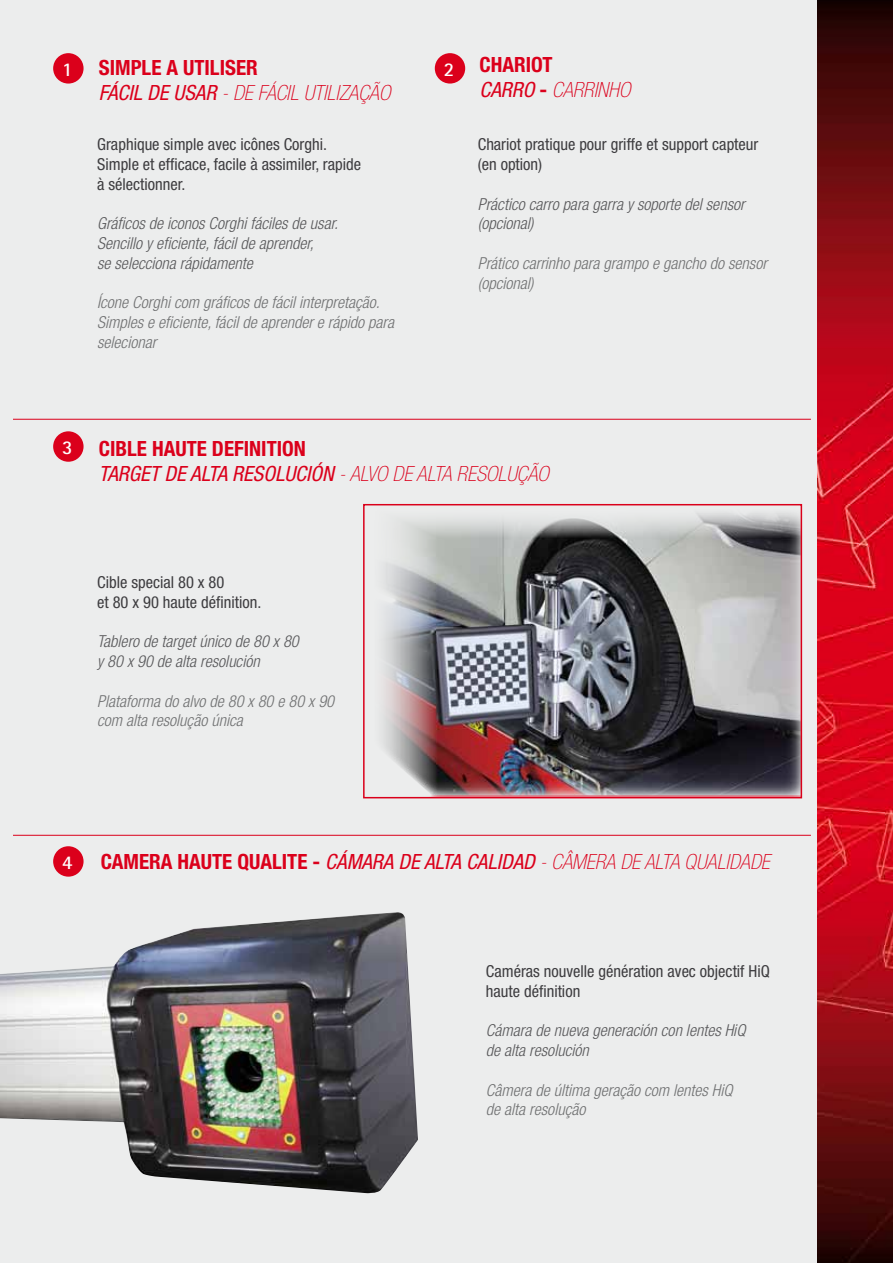
<style>
.page{position:relative;width:893px;height:1263px;background:#fff}
.page>*{position:absolute;margin:0;border:0;box-sizing:border-box;transform-origin:0 0}
.t1{font:italic 100 condensed 21px/25.2px "Helvetica Neue LT Std";color:#db001b}
.t2{font:italic condensed 21px/25.2px "Helvetica Neue LT Std";color:#db001b}
.t3{font:700 condensed 21px/25.2px "Helvetica Neue LT Std";color:#db001b}
.t4{font:700 19.5px "Rotis Sans Serif Std";color:#fff}
.t5{font:italic 300 condensed 16.5px/19.8px "Helvetica Neue LT Std";color:#707172}
.t6{font:italic 300 condensed 16.5px/19.8px "Helvetica Neue LT Std";color:#58585a}
.t7{font:condensed 16.5px/19.8px "Helvetica Neue LT Std";color:#3e3d40}
.s1{font-weight:700;font-style:normal}
.s2{font-weight:400}
.s3{font-weight:400;font-style:italic}
.s4{font-weight:100;font-style:italic}
.s5{font-weight:100}
</style>
<div class="page">
<div style="left:0;top:0;width:823px;height:1263px;background:#eceded"></div>
<hr style="left:0;top:419px;width:811px;height:1px;background:#db001b">
<hr style="left:0;top:835px;width:811px;height:1px;background:#db001b">
<div style="left:0;top:0;width:13px;height:1263px;background:#eceded"></div>
<img style="left:818px;top:0;width:75px;height:1263px">
<div style="left:53px;top:431px;width:31px;height:31px;background:#db001b;border-radius:50%"></div>
<div style="left:53px;top:846px;width:31px;height:31px;background:#db001b;border-radius:50%"></div>
<div style="left:53px;top:53px;width:31px;height:31px;background:#db001b;border-radius:50%"></div>
<img style="left:0;top:912px;width:418px;height:282px">
<img style="left:382px;top:513px;width:417px;height:282px">
<div style="left:363px;top:504px;width:439px;height:294px;border:2px solid #da001a"></div>
<div style="left:435px;top:53px;width:30px;height:31px;background:#db001b;border-radius:50%"></div>
<p class="t1" style="left:99px;top:55px;width:293px"><span class="s1">SIMPLE A UTILISER<br></span><span class="s2">FÁCIL DE USAR</span> - DE FÁCIL UTILIZAÇÃO</p>
<p class="t4" style="left:62px;top:57px;width:12px">1</p>
<p class="t4" style="left:444px;top:57px;width:12px">2</p>
<p class="t7" style="left:97px;top:134px;width:265px">Graphique simple avec icônes Corghi.<br>Simple et efficace, facile à assimiler, rapide à sélectionner.</p>
<p class="t6" style="left:97px;top:214px;width:242px">Gráficos de iconos Corghi fáciles de usar.<br>Sencillo y eficiente, fácil de aprender,<br>se selecciona rápidamente</p>
<p class="t5" style="left:97px;top:293px;width:299px">Ícone Corghi com gráficos de fácil interpretação.<br>Simples e eficiente, fácil de aprender e rápido para selecionar</p>
<p class="t3" style="left:479px;top:52px;width:152px">CHARIOT<br><span class="s3">CARRO</span> - <span class="s4">CARRINHO</span></p>
<p class="t7" style="left:478px;top:134px;width:282px">Chariot pratique pour griffe et support capteur (en option)</p>
<p class="t6" style="left:478px;top:194px;width:268px">Práctico carro para garra y soporte del sensor (opcional)</p>
<p class="t5" style="left:478px;top:254px;width:291px">Prático carrinho para grampo e gancho do sensor (opcional)</p>
<p class="t4" style="left:62px;top:435px;width:12px">3</p>
<p class="t2" style="left:99px;top:437px;width:451px"><span class="s1">CIBLE HAUTE DEFINITION<br></span>TARGET DE ALTA RESOLUCIÓN <span class="s5">- ALVO DE ALTA RESOLUÇÃO</span></p>
<p class="t7" style="left:97px;top:572px;width:166px">Cible special 80 x 80<br>et 80 x 90 haute définition.</p>
<p class="t6" style="left:97px;top:632px;width:203px">Tablero de target único de 80 x 80 y 80 x 90 de alta resolución</p>
<p class="t5" style="left:97px;top:691px;width:239px">Plataforma do alvo de 80 x 80 e 80 x 90 com alta resolução única</p>
<p class="t4" style="left:62px;top:850px;width:12px">4</p>
<p class="t1" style="left:101px;top:849px;width:670px"><span class="s1">CAMERA HAUTE QUALITE -</span> <span class="s2">CÁMARA DE ALTA CALIDAD</span> - CÂMERA DE ALTA QUALIDADE</p>
<p class="t7" style="left:486px;top:961px;width:285px">Caméras nouvelle génération avec objectif HiQ haute définition</p>
<p class="t6" style="left:486px;top:1021px;width:261px">Cámara de nueva generación con lentes HiQ de alta resolución</p>
<p class="t5" style="left:486px;top:1080px;width:248px">Câmera de última geração com lentes HiQ de alta resolução</p>
</div>
